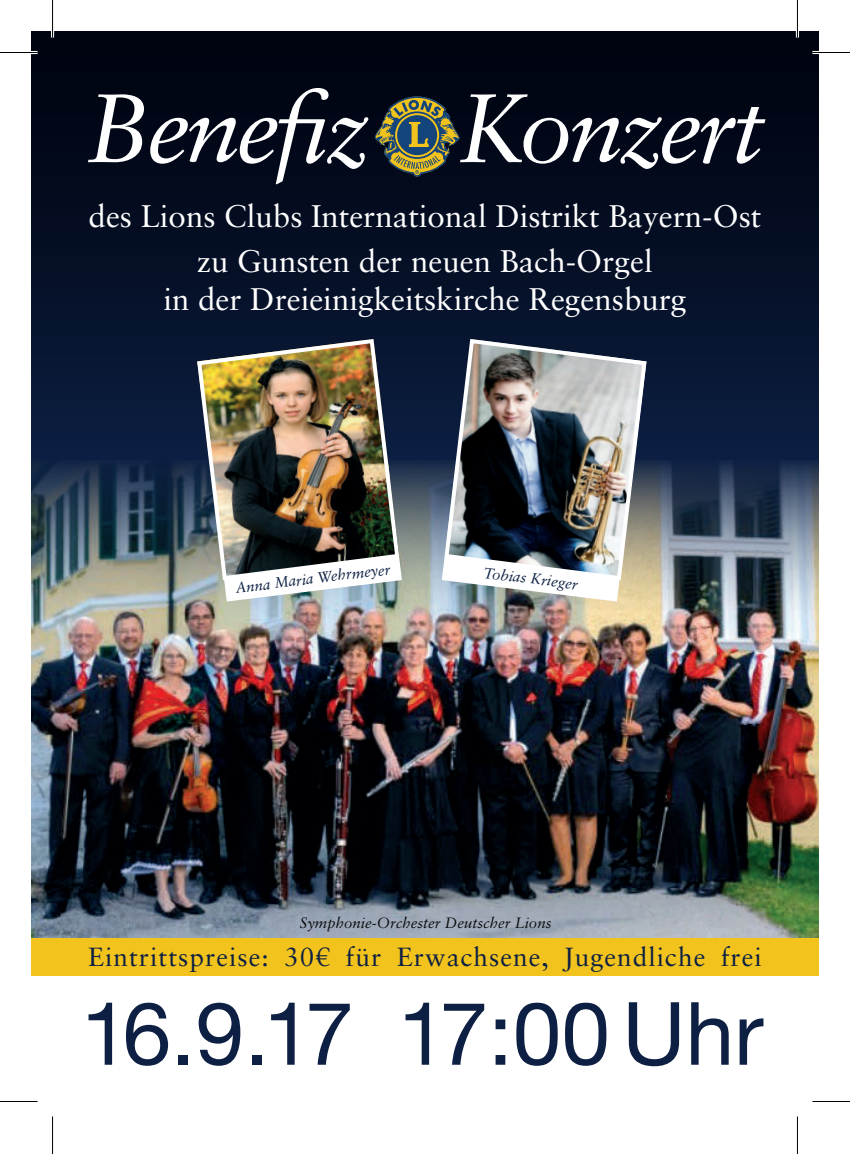
<style>
.page{position:relative;width:850px;height:1154px;background:#fff}
.page>*{position:absolute;margin:0;border:0;box-sizing:border-box;transform-origin:0 0}
.t1{font:italic 97.25px "Sabon LT Std";letter-spacing:-.04em;color:#fff}
.t2{font:87.5px "Helvetica Neue LT Com";letter-spacing:-.04em;color:#0d2043}
.t3{font:31.25px/45px "Sabon LT Std";color:#fff;text-align:center}
.t4{font:26.25px "Sabon LT Std";letter-spacing:.04em;color:#0d2043}
.t5{font:italic 15px "Sabon LT Std";color:#0b0e10}
.t6{font:italic 15px "Sabon LT Std";color:#0d2043}
</style>
<div class="page">
<div style="left:31px;top:31px;width:787px;height:428px;background:linear-gradient(to bottom,#00010c,#0b1d3f)"></div>
<img style="left:31px;top:460px;width:787px;height:478px">
<img style="left:195px;top:337px;width:206px;height:245px">
<svg style="left:224px;top:557px;width:178px;height:44px"></svg>
<img style="left:442px;top:337px;width:206px;height:245px">
<img style="left:441px;top:557px;width:178px;height:44px">
<div style="left:31px;top:938px;width:787px;height:38px;background:#f2c31d"></div>
<svg style="left:374px;top:96px;width:85px;height:81px;background:#50563e"></svg>
<hr style="left:0;top:51px;width:38px;height:3px;background:#fff">
<hr style="left:812px;top:51px;width:37px;height:3px;background:#fff">
<hr style="left:51px;top:0;width:3px;height:38px;background:#fff">
<hr style="left:795px;top:0;width:3px;height:38px;background:#fff">
<hr style="left:0;top:52px;width:38px;height:1px;background:#000">
<hr style="left:812px;top:52px;width:37px;height:1px;background:#000">
<hr style="left:0;top:1101px;width:38px;height:1px;background:#000">
<hr style="left:812px;top:1101px;width:37px;height:1px;background:#000">
<hr style="left:52px;top:0;width:1px;height:38px;background:#000">
<hr style="left:52px;top:1116px;width:1px;height:38px;background:#000">
<hr style="left:796px;top:0;width:1px;height:38px;background:#000">
<hr style="left:796px;top:1116px;width:1px;height:38px;background:#000">
<h1 class="t1" style="left:86px;top:72px;width:679px">Benefiz Konzert</h1>
<p class="t3" style="left:89px;top:194px;width:673px">des Lions Clubs International Distrikt Bayern-Ost zu Gunsten der neuen Bach-Orgel</p>
<p class="t3" style="left:163px;top:276px;width:524px">in der Dreieinigkeitskirche Regensburg</p>
<p class="t6" style="left:234px;top:579px;width:157px;rotate:-7deg">Anna Maria Wehrmeyer</p>
<p class="t6" style="left:484px;top:564px;width:96px;rotate:7deg">Tobias Krieger</p>
<p class="t5" style="left:300px;top:914px;width:253px">Symphonie-Orchester Deutscher Lions</p>
<p class="t4" style="left:88px;top:941px;width:675px">Eintrittspreise: 30€ für Erwachsene, Jugendliche frei</p>
<h2 class="t2" style="left:81px;top:979px;width:683px">16.9.17 17:00 Uhr</h2>
</div>
